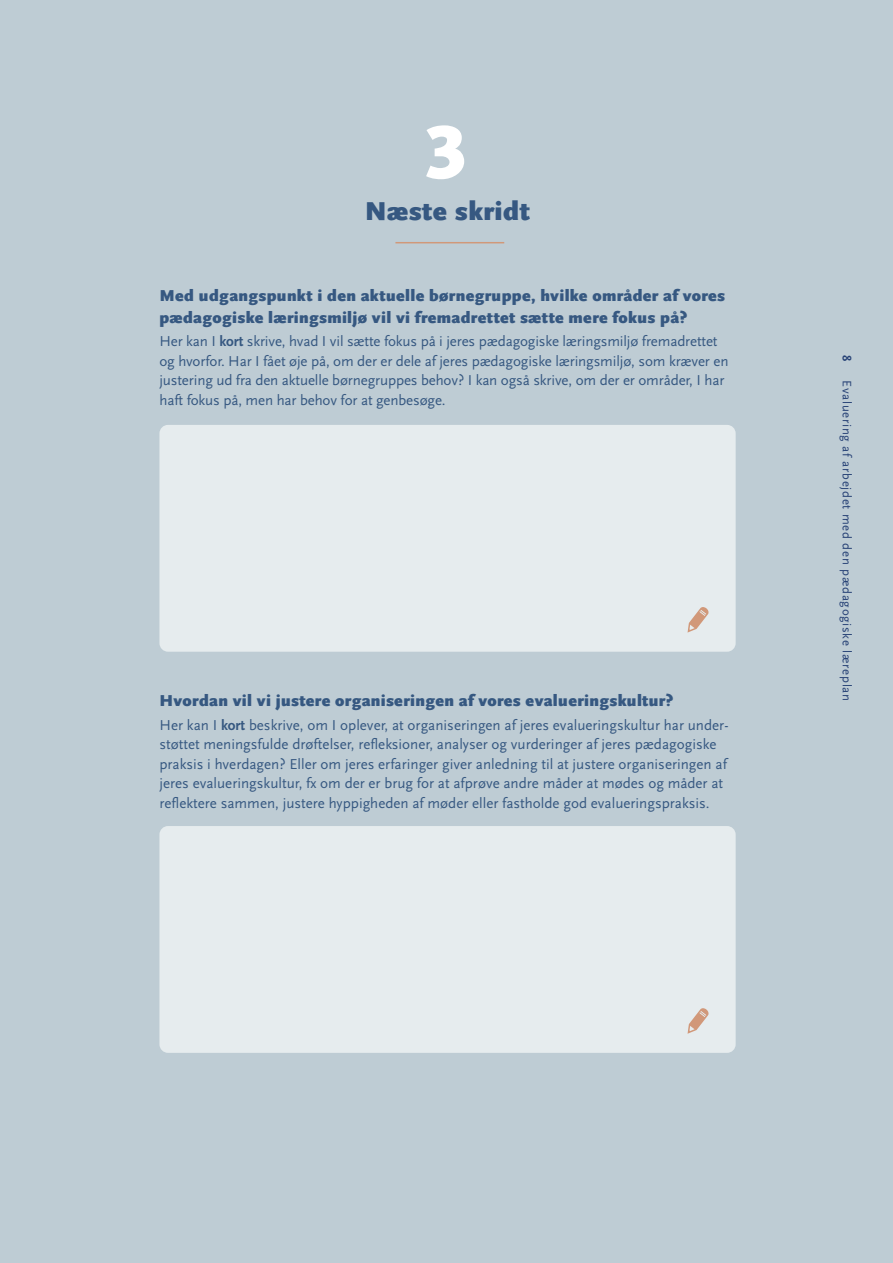
<style>
.page{position:relative;width:893px;height:1263px;background:#beccd4}
.page>*{position:absolute;margin:0;border:0;box-sizing:border-box;transform-origin:0 0}
.t1{font:900 78.75px "Scala Sans OT";color:#fff}
.t2{font:900 27px "Scala Sans OT";letter-spacing:.02em;color:#365881}
.t3{font:900 16.5px/21px "Scala Sans OT";letter-spacing:.02em;color:#365881}
.t4{font:15px/19.5px "Scala Sans OT";color:#365881}
.t5{font:12.75px "Scala Sans OT";letter-spacing:.055em;color:#274276}
.t6{font:700 12.75px "Scala Sans OT";color:#274276}
.s1{font-weight:700}
</style>
<div class="page">
<hr style="left:395px;top:242px;width:109px;height:1px;background:#d19879">
<div style="left:159px;top:425px;width:577px;height:227px;background:#e6ecee;border-radius:9px"></div>
<div style="left:159px;top:826px;width:577px;height:227px;background:#e6ecee;border-radius:9px"></div>
<svg style="left:687px;top:607px;width:22px;height:26px"></svg>
<svg style="left:687px;top:1008px;width:22px;height:26px"></svg>
<h1 class="t1" style="left:422px;top:107px;width:47px">3</h1>
<h2 class="t2" style="left:365px;top:196px;width:167px">Næste skridt</h2>
<p class="t3" style="left:159px;top:286px;width:567px">Med udgangspunkt i den aktuelle børnegruppe, hvilke områder af vores pædagogiske læringsmiljø vil vi fremadrettet sætte mere fokus på?</p>
<p class="t4" style="left:159px;top:332px;width:571px">Her kan I <span class="s1">kort</span> skrive, hvad I vil sætte fokus på i jeres pædagogiske læringsmiljø fremadrettet og hvorfor. Har I fået øje på, om der er dele af jeres pædagogiske læringsmiljø, som kræver en justering ud fra den aktuelle børnegruppes behov? I kan også skrive, om der er områder, I har haft fokus på, men har behov for at genbesøge.</p>
<p class="t3" style="left:159px;top:690px;width:516px">Hvordan vil vi justere organiseringen af vores evalueringskultur?</p>
<p class="t4" style="left:159px;top:715px;width:570px">Her kan I <span class="s1">kort</span> beskrive, om I oplever, at organiseringen af jeres evalueringskultur har under&shy;støttet meningsfulde drøftelser, refleksioner, analyser og vurderinger af jeres pædagogiske praksis i hverdagen? Eller om jeres erfaringer giver anledning til at justere organiseringen af jeres evalueringskultur, fx om der er brug for at afprøve andre måder at mødes og måder at reflektere sammen, justere hyppigheden af møder eller fastholde god evalueringspraksis.</p>
<p class="t6" style="left:854px;top:355px;width:8px;rotate:90deg">8</p>
<p class="t5" style="left:854px;top:380px;width:322px;rotate:90deg">Evaluering af arbejdet med den pædagogiske læreplan</p>
</div>
